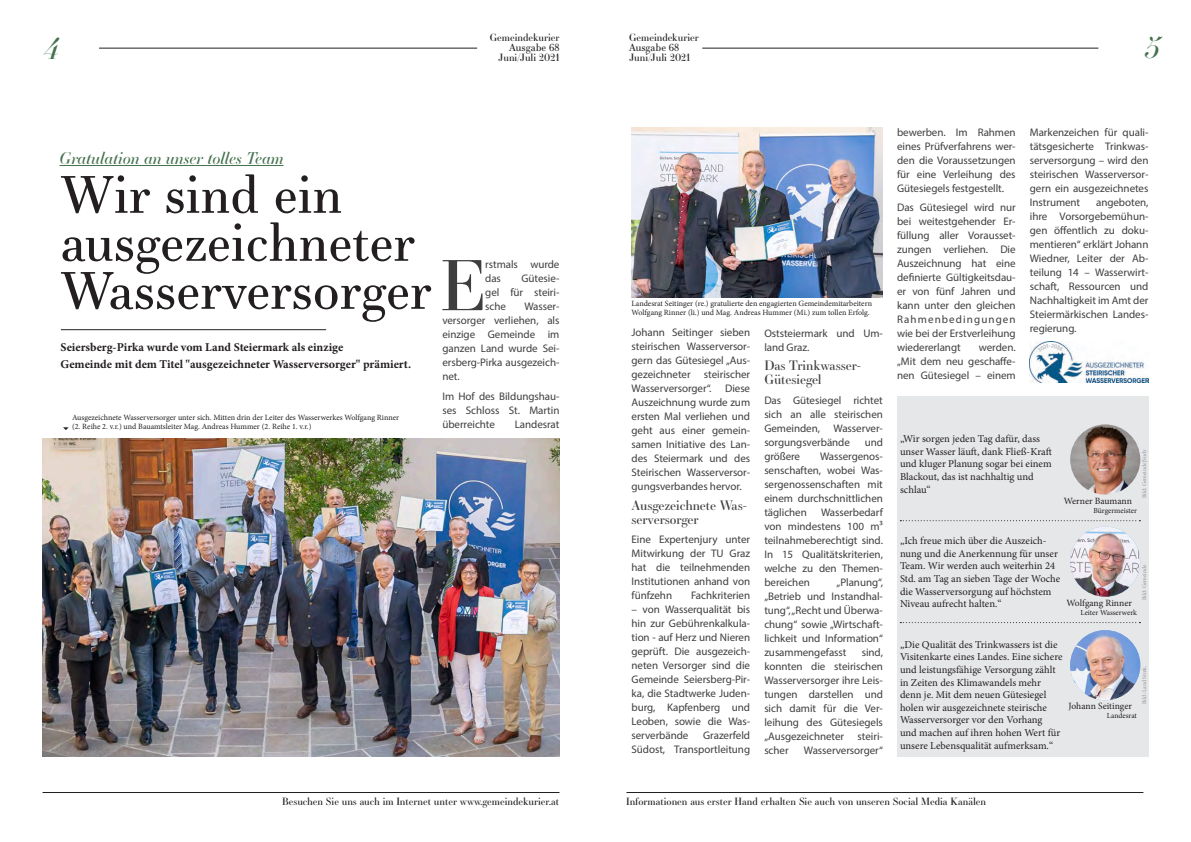
<style>
.page{position:relative;width:1191px;height:842px;background:#fff}
.page>*{position:absolute;margin:0;border:0;box-sizing:border-box;transform-origin:0 0}
.t1{font:68.1px "Essonnes Display";color:#3e3e3f}
.t2{font:51px/48px "Essonnes Text";color:#231f20}
.t3{font:italic 29px "Essonnes Headline";color:#45724e}
.t4{font:italic 16.1px "Essonnes Headline";color:#45724e}
.t5{font:13px/14px "Essonnes Display";letter-spacing:-.005em;color:#3e3e3f}
.t6{font:700 12px/17px "Minion Pro";color:#231f20}
.t7{font:11px/14px "Myriad Pro";letter-spacing:-.005em;color:#3e3e3f;text-align:justify}
.t8{font:10.5px/12.6px "Minion Pro";color:#231f20}
.t9{font:10px "Essonnes Display";color:#231f20}
.t10{font:10px "Essonnes Text";color:#231f20}
.t11{font:9.6px "Minion Pro";color:#231f20}
.t12{font:8px/9px "Minion Pro";color:#231f20}
.t13{font:7.6px "Minion Pro";color:#231f20}
.t14{font:5.7px "Minion Pro";color:#939598}
</style>
<div class="page">
<hr style="left:702px;top:48px;width:396px;height:1px;background:#231f20">
<hr style="left:99px;top:48px;width:378px;height:1px;background:#231f20">
<hr style="left:43px;top:792px;width:516px;height:1px;background:#231f20">
<hr style="left:626px;top:792px;width:517px;height:1px;background:#231f20">
<div style="left:897px;top:396px;width:251px;height:361px;background:#e6e7e9"></div>
<img style="left:1070px;top:424px;width:70px;height:71px;border-radius:35px">
<img style="left:1070px;top:527px;width:70px;height:70px;border-radius:35px">
<img style="left:1070px;top:630px;width:70px;height:70px;border-radius:35px">
<svg style="left:900px;top:520px;width:240px;height:1px"></svg>
<svg style="left:900px;top:622px;width:240px;height:1px"></svg>
<img style="left:43px;top:439px;width:516px;height:318px">
<img style="left:1029px;top:342px;width:119px;height:40px">
<img style="left:631px;top:128px;width:251px;height:169px">
<hr style="left:61px;top:329px;width:265px;height:1px;background:#231f20">
<svg style="left:63px;top:427px;width:6px;height:3px"></svg>
<hr style="left:60px;top:165px;width:223px;height:1px;background:#45724e">
<h3 class="t3" style="left:44px;top:27px;width:16px">4</h3>
<p class="t9" style="left:490px;top:30px;width:71px">Gemeindekurier</p>
<p class="t10" style="left:509px;top:40px;width:52px">Ausgabe 68</p>
<p class="t9" style="left:498px;top:50px;width:63px">Juni/Juli 2021</p>
<h3 class="t4" style="left:60px;top:146px;width:225px">Gratulation an unser tolles Team</h3>
<h2 class="t2" style="left:61px;top:170px;width:372px">Wir sind ein ausgezeichneter<br>Wasserversorger</h2>
<p class="t6" style="left:61px;top:338px;width:352px">Seiersberg-Pirka wurde vom Land Steiermark als einzige<br>Gemeinde mit dem Titel "ausgezeichneter Wasserversorger" prämiert.</p>
<p class="t12" style="left:72px;top:413px;width:329px">Ausgezeichnete Wasserversorger unter sich. Mitten drin der Leiter des Wasserwerkes Wolfgang Rinner (2. Reihe 2. v.r.) und Bauamtsleiter Mag. Andreas Hummer (2. Reihe 1. v.r.)</p>
<h1 class="t1" style="left:440px;top:238px;width:46px">E</h1>
<p class="t7" style="left:485px;top:257px;width:76px">rstmals wurde das</p>
<p class="t7" style="left:485px;top:271px;width:76px;text-indent:36px">Gütesie&shy;gel für steiri&shy;sche</p>
<p class="t7" style="left:442px;top:299px;width:119px;text-indent:82px">Wasser&shy;versorger verliehen, als einzige Gemeinde im ganzen Land wurde Sei&shy;ersberg-Pirka ausgezeich&shy;net.</p>
<p class="t7" style="left:442px;top:389px;width:119px">Im Hof des Bildungshau&shy;ses Schloss St. Martin überreichte</p>
<p class="t7" style="left:515px;top:417px;width:46px">Landesrat</p>
<p class="t9" style="left:629px;top:30px;width:71px">Gemeindekurier</p>
<p class="t10" style="left:629px;top:40px;width:52px">Ausgabe 68</p>
<p class="t9" style="left:629px;top:50px;width:63px">Juni/Juli 2021</p>
<h3 class="t3" style="left:1144px;top:26px;width:16px">5</h3>
<p class="t12" style="left:631px;top:299px;width:242px;line-height:9.6px">Landesrat Seitinger (re.) gratulierte den engagierten Gemeindemitarbeitern<br>Wolfgang Rinner (li.) und Mag. Andreas Hummer (Mi.) zum tollen Erfolg.</p>
<p class="t7" style="left:631px;top:325px;width:120px">Johann Seitinger sieben steirischen Wasserversor&shy;gern das Gütesiegel „Aus&shy;gezeichneter steirischer Wasserversorger“. Diese Auszeichnung wurde zum ersten Mal verliehen und geht aus einer gemein&shy;samen Initiative des Lan&shy;des Steiermark und des Steirischen Wasserversor&shy;gungsverbandes hervor.</p>
<p class="t5" style="left:631px;top:497px;width:117px">Ausgezeichnete Was&shy;serversorger</p>
<p class="t7" style="left:631px;top:532px;width:120px">Eine Expertenjury unter Mitwirkung der TU Graz hat die teilnehmenden Institutionen anhand von fünfzehn</p>
<p class="t7" style="left:691px;top:588px;width:61px">Fachkriterien</p>
<p class="t7" style="left:631px;top:602px;width:120px">– von Wasserqualität bis hin zur Gebührenkalkula&shy;tion - auf Herz und Nieren geprüft. Die ausgezeich&shy;neten Versorger sind die Gemeinde Seiersberg-Pir&shy;ka, die Stadtwerke Juden&shy;burg, Kapfenberg und Leoben, sowie die Was&shy;serverbände</p>
<p class="t7" style="left:631px;top:728px;width:120px;text-align:right">Grazerfeld<br>Südost, Transportleitung</p>
<p class="t7" style="left:764px;top:326px;width:120px">Oststeiermark und Um&shy;land Graz.</p>
<p class="t5" style="left:764px;top:358px;width:98px">Das Trinkwasser-<br>Gütesiegel</p>
<p class="t7" style="left:764px;top:393px;width:120px">Das Gütesiegel richtet sich an alle steirischen Gemeinden, Wasserver&shy;sorgungsverbände</p>
<p class="t7" style="left:864px;top:435px;width:20px">und</p>
<p class="t7" style="left:764px;top:449px;width:37px">größere</p>
<p class="t7" style="left:764px;top:449px;width:120px;text-indent:56px">Wassergenos&shy;senschaften, wobei Was&shy;sergenossenschaften mit einem durchschnittlichen täglichen</p>
<p class="t7" style="left:764px;top:505px;width:120px;text-indent:57px">Wasserbedarf von mindestens 100 m³ teilnahmeberechtigt sind.<br>In 15 Qualitätskriterien, welche zu den Themen&shy;bereichen</p>
<p class="t7" style="left:764px;top:575px;width:120px;text-indent:72px">„Planung“, „Betrieb und Instandhal&shy;tung“, „Recht und Überwa&shy;chung“ sowie „Wirtschaft&shy;lichkeit und Information“ zusammengefasst</p>
<p class="t7" style="left:764px;top:645px;width:120px;text-indent:97px">sind, konnten die steirischen Wasserversorger ihre Leis&shy;tungen darstellen und sich damit für die Ver&shy;leihung des Gütesiegels „Ausgezeichneter steiri&shy;scher</p>
<p class="t7" style="left:804px;top:743px;width:81px">Wasserversorger“</p>
<p class="t7" style="left:897px;top:125px;width:120px">bewerben. Im Rahmen eines Prüfverfahrens wer&shy;den die Voraussetzungen für eine Verleihung des Gütesiegels festgestellt.</p>
<p class="t7" style="left:897px;top:200px;width:120px">Das Gütesiegel wird nur bei weitestgehender Er&shy;füllung aller Vorausset&shy;zungen verliehen. Die Auszeichnung hat eine definierte Gültigkeitsdau&shy;er von fünf Jahren und kann unter den gleichen Rahmenbedingungen wie bei der Erstverleihung wiedererlangt</p>
<p class="t7" style="left:897px;top:341px;width:120px;text-indent:82px">werden. „Mit dem neu geschaffe&shy;nen Gütesiegel – einem</p>
<p class="t7" style="left:1029px;top:125px;width:120px">Markenzeichen für quali&shy;tätsgesicherte Trinkwas&shy;serversorgung – wird den steirischen Wasserversor&shy;gern ein ausgezeichnetes Instrument</p>
<p class="t7" style="left:1029px;top:195px;width:120px;text-indent:66px">angeboten, ihre Vorsorgebemühun&shy;gen öffentlich zu doku&shy;mentieren“ erklärt Johann Wiedner, Leiter der Ab&shy;teilung 14 – Wasserwirt&shy;schaft, Ressourcen und Nachhaltigkeit im Amt der Steiermärkischen Landes&shy;regierung.</p>
<p class="t8" style="left:900px;top:432px;width:153px">„Wir sorgen jeden Tag dafür, dass unser Wasser läuft, dank Fließ-Kraft und kluger Planung sogar bei einem<br>Blackout, das ist nachhaltig und schlau“</p>
<p class="t14" style="left:1140px;top:498px;width:50px;rotate:-90deg">Bild: Gemeinde|Sudy</p>
<p class="t11" style="left:1063px;top:494px;width:70px">Werner Baumann</p>
<p class="t13" style="left:1093px;top:505px;width:45px">Bürgermeister</p>
<p class="t8" style="left:900px;top:535px;width:162px">„Ich freue mich über die Auszeich&shy;nung und die Anerkennung für unser Team. Wir werden auch weiterhin 24<br>Std. am Tag an sieben Tage der Woche die Wasserversorgung auf höchstem Niveau aufrecht halten.“</p>
<p class="t8" style="left:900px;top:638px;width:164px">„Die Qualität des Trinkwassers ist die Visitenkarte eines Landes. Eine sichere und leistungsfähige Versorgung zählt in Zeiten des Klimawandels mehr denn je. Mit dem neuen Gütesiegel holen wir ausgezeichnete steirische Wasserversorger vor den Vorhang<br>und machen auf ihren hohen Wert für unsere Lebensqualität aufmerksam.“</p>
<p class="t14" style="left:1140px;top:600px;width:37px;rotate:-90deg">Bild: Gemeinde</p>
<p class="t11" style="left:1066px;top:596px;width:67px">Wolfgang Rinner</p>
<p class="t13" style="left:1080px;top:607px;width:58px">Leiter Wasserwerk</p>
<p class="t14" style="left:1140px;top:704px;width:40px;rotate:-90deg">Bild: Land Stmk.</p>
<p class="t11" style="left:1068px;top:700px;width:65px">Johann Seitinger</p>
<p class="t13" style="left:1106px;top:711px;width:32px">Landesrat</p>
<p class="t9" style="left:282px;top:794px;width:278px">Besuchen Sie uns auch im Internet unter www.gemeindekurier.at</p>
<p class="t9" style="left:626px;top:794px;width:361px">Informationen aus erster Hand erhalten Sie auch von unseren Social Media Kanälen</p>
</div>
